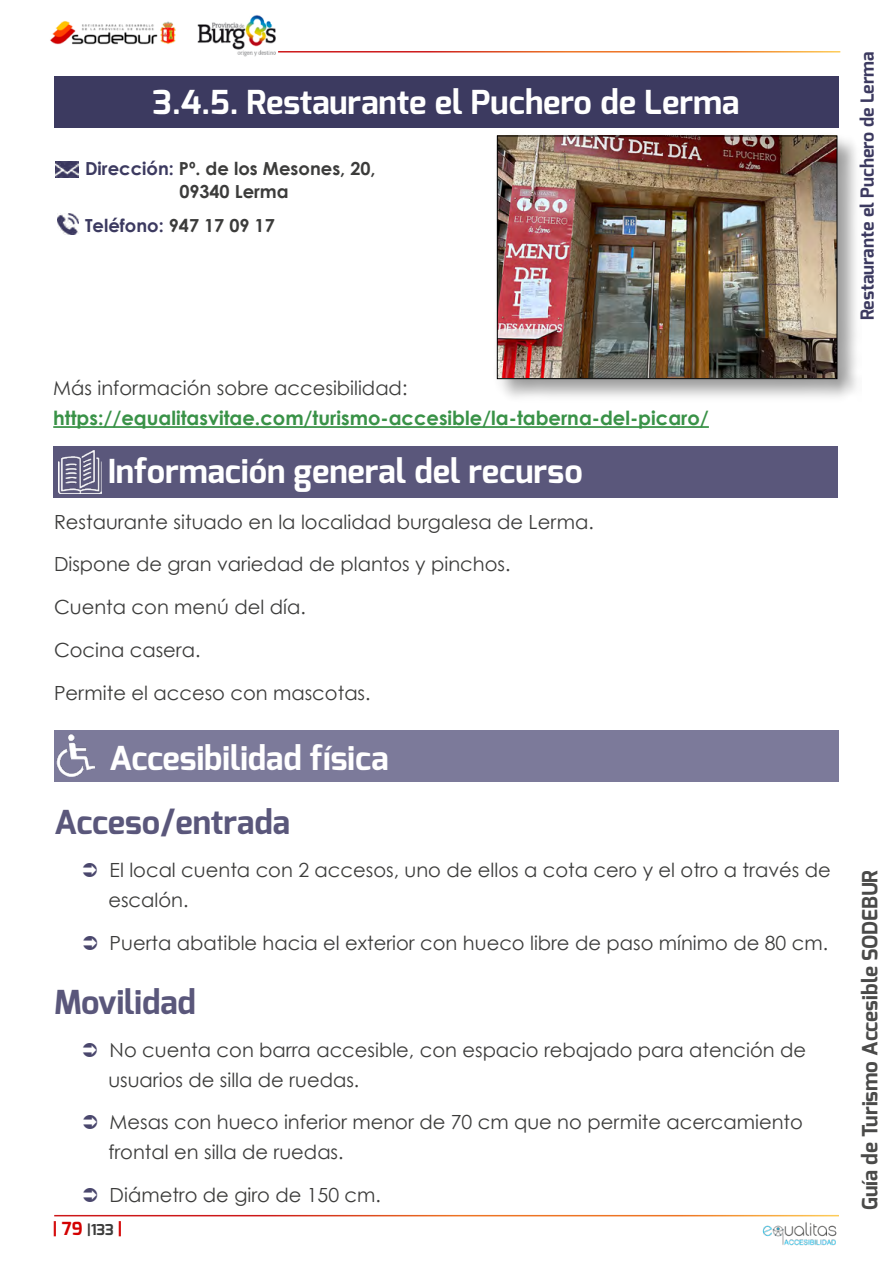
<style>
.page{position:relative;width:893px;height:1263px;background:#fff}
.page>*{position:absolute;margin:0;border:0;box-sizing:border-box;transform-origin:0 0}
.Titulos{font:700 33px "Exo";color:#fff}
.t1{font:700 33px "Exo";color:#5a577b}
.t2{font:700 21px "Exo";color:#4a4a49}
.texto{font:19.5px/30px "Century Gothic";color:#3c3c3b}
.t3{font:700 19.5px "Century Gothic";color:#399247}
.Dirección{font:700 18px "Century Gothic";color:#3c3c3b}
.t4{font:700 18px "Exo";color:#3c3a60}
.Dirección-2{font:700 18px "Century Gothic";color:#3c3a60}
.t5{font:700 18px "Exo";color:#d30000}
.s1{color:#3c3a60}
.s2{color:#3c3c3b}
.s3{font-size:15px;color:#3c3c3b}
</style>
<div class="page">
<img style="left:760px;top:1216px;width:79px;height:30px">
<img style="left:50px;top:15px;width:226px;height:42px">
<div style="left:53px;top:447px;width:785px;height:51px;background:#5a577b"></div>
<div style="left:54px;top:77px;width:785px;height:51px;background:#3c3a60"></div>
<img style="left:55px;top:161px;width:24px;height:17px">
<img style="left:57px;top:213px;width:22px;height:22px">
<img style="left:59px;top:451px;width:42px;height:42px">
<div style="left:54px;top:730px;width:785px;height:51px;background:#7c7a9a"></div>
<img style="left:57px;top:734px;width:38px;height:42px">
<hr style="left:53px;top:426px;width:656px;height:2px;background:#399247">
<div style="left:494px;top:132px;width:368px;height:271px;background:#000;opacity:.4"></div>
<img style="left:499px;top:138px;width:336px;height:239px">
<div style="left:497px;top:136px;width:340px;height:243px;border:1px solid #000"></div>
<h1 class="Titulos" style="left:153px;top:81px;width:588px">3.4.5. Restaurante el Puchero de Lerma</h1>
<p class="Dirección" style="left:85px;top:157px;width:292px"><span class="s1">Dirección:</span> Pº. de los Mesones, 20,</p>
<p class="Dirección" style="left:179px;top:180px;width:111px">09340 Lerma</p>
<p class="Dirección-2" style="left:85px;top:214px;width:191px">Teléfono: <span class="s2">947 17 09 17</span></p>
<p class="texto" style="left:53px;top:373px;width:356px">Más información sobre accesibilidad:</p>
<p class="t3" style="left:53px;top:406px;width:657px">https://equalitasvitae.com/turismo-accesible/la-taberna-del-picaro/</p>
<h2 class="Titulos" style="left:108px;top:450px;width:476px">Información general del recurso</h2>
<p class="texto" style="left:54px;top:506px;width:541px">Restaurante situado en la localidad burgalesa de Lerma.</p>
<p class="texto" style="left:54px;top:549px;width:458px">Dispone de gran variedad de plantos y pinchos.</p>
<p class="texto" style="left:54px;top:592px;width:253px">Cuenta con menú del día.</p>
<p class="texto" style="left:54px;top:634px;width:148px">Cocina casera.</p>
<p class="texto" style="left:54px;top:677px;width:318px">Permite el acceso con mascotas.</p>
<h2 class="Titulos" style="left:109px;top:736px;width:281px">Accesibilidad física</h2>
<h3 class="t1" style="left:54px;top:801px;width:237px">Acceso/entrada</h3>
<p class="texto" style="left:108px;top:855px;width:724px">El local cuenta con 2 accesos, uno de ellos a cota cero y el otro a través de escalón.</p>
<p class="texto" style="left:110px;top:927px;width:720px">Puerta abatible hacia el exterior con hueco libre de paso mínimo de 80 cm.</p>
<h3 class="t1" style="left:54px;top:981px;width:143px">Movilidad</h3>
<p class="texto" style="left:108px;top:1034px;width:699px">No cuenta con barra accesible, con espacio rebajado para atención de usuarios de silla de ruedas.</p>
<p class="texto" style="left:108px;top:1107px;width:696px">Mesas con hueco inferior menor de 70 cm que no permite acercamiento frontal en silla de ruedas.</p>
<p class="texto" style="left:110px;top:1180px;width:273px">Diámetro de giro de 150 cm.</p>
<p class="t5" style="left:53px;top:1217px;width:71px">| 79 <span class="s3">|133</span> |</p>
<p class="t4" style="left:856px;top:320px;width:270px;rotate:-90deg">Restaurante el Puchero de Lerma</p>
<p class="t2" style="left:856px;top:1210px;width:342px;rotate:-90deg">Guía de Turismo Accesible SODEBUR</p>
</div>
